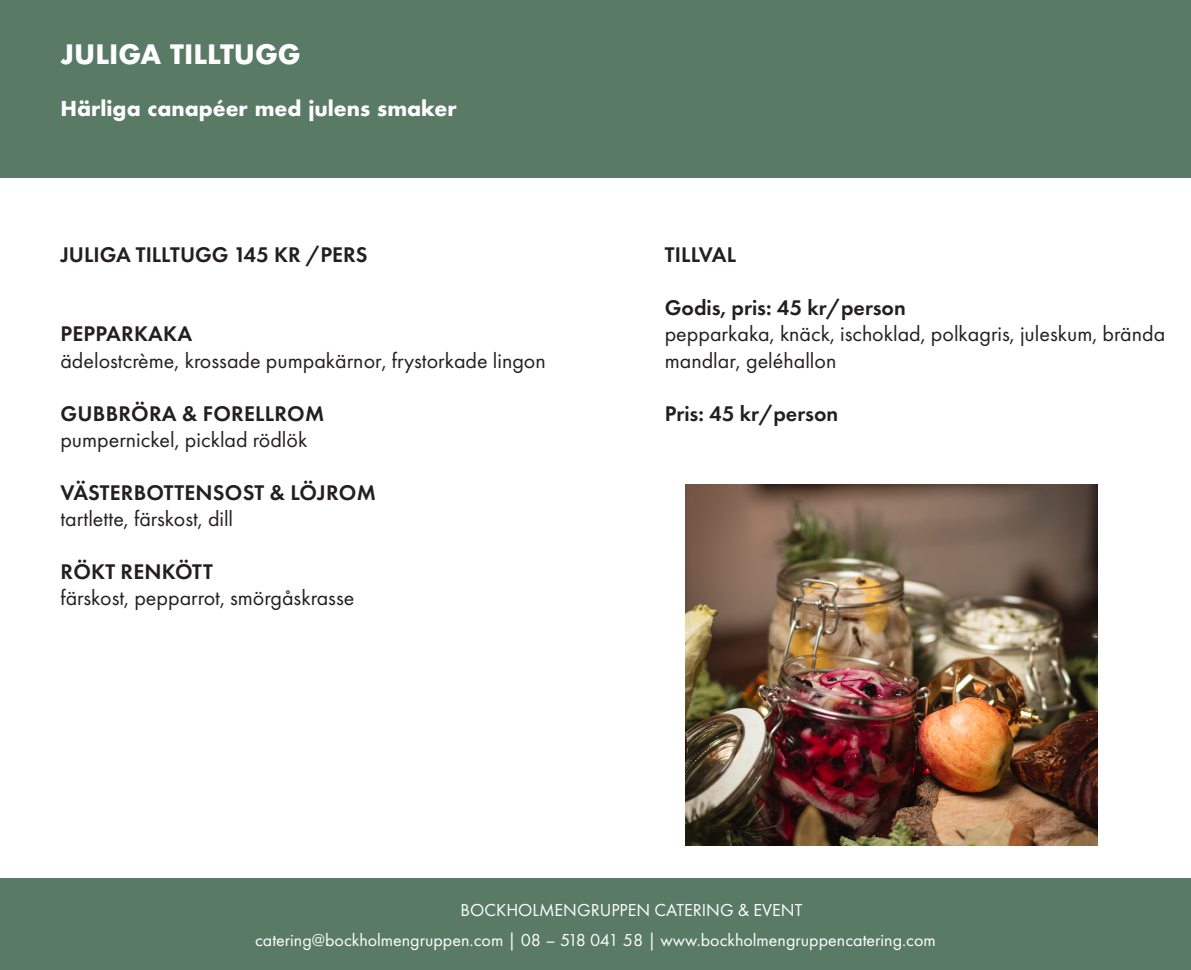
<style>
.page{position:relative;width:1191px;height:970px;background:#fff}
.page>*{position:absolute;margin:0;border:0;box-sizing:border-box;transform-origin:0 0}
.t1{font:700 26px "Futura";color:#fff}
.t2{font:22px/26.4px "Futura PT";color:#231f20}
.t3{font:600 22px "Futura PT";letter-spacing:.01em;color:#231f20}
.t4{font:600 22px "Futura PT";color:#231f20}
.t5{font:700 20px "Futura";color:#fff}
.t6{font:18px "Futura PT";color:#fff}
</style>
<div class="page">
<div style="left:0;top:877px;width:1191px;height:92px;background:#597a65"></div>
<div style="left:0;top:0;width:1191px;height:177px;background:#597a65"></div>
<img style="left:685px;top:484px;width:412px;height:361px">
<p class="t1" style="left:60px;top:35px;width:242px">JULIGA TILLTUGG</p>
<p class="t5" style="left:60px;top:94px;width:398px">Härliga canapéer med julens smaker</p>
<p class="t4" style="left:60px;top:241px;width:308px">JULIGA TILLTUGG 145 KR /PERS</p>
<p class="t3" style="left:60px;top:320px;width:133px">PEPPARKAKA</p>
<p class="t2" style="left:60px;top:347px;width:487px">ädelostcrème, krossade pumpakärnor, frystorkade lingon</p>
<p class="t3" style="left:60px;top:399px;width:265px">GUBBRÖRA &amp; FORELLROM</p>
<p class="t2" style="left:60px;top:426px;width:248px">pumpernickel, picklad rödlök</p>
<p class="t3" style="left:60px;top:478px;width:317px">VÄSTERBOTTENSOST &amp; LÖJROM</p>
<p class="t2" style="left:60px;top:505px;width:174px">tartlette, färskost, dill</p>
<p class="t3" style="left:60px;top:558px;width:154px">RÖKT RENKÖTT</p>
<p class="t2" style="left:60px;top:584px;width:295px">färskost, pepparrot, smörgåskrasse</p>
<p class="t3" style="left:665px;top:241px;width:73px">TILLVAL</p>
<p class="t3" style="left:664px;top:294px;width:243px">Godis, pris: 45 kr/person</p>
<p class="t2" style="left:664px;top:320px;width:502px">pepparkaka, knäck, ischoklad, polkagris, juleskum, brända mandlar, geléhallon</p>
<p class="t3" style="left:664px;top:399px;width:175px">Pris: 45 kr/person</p>
<p class="t6" style="left:460px;top:899px;width:343px">BOCKHOLMENGRUPPEN CATERING &amp; EVENT</p>
<p class="t6" style="left:255px;top:929px;width:682px">catering@bockholmengruppen.com | 08 – 518 041 58 | www.bockholmengruppencatering.com</p>
</div>
